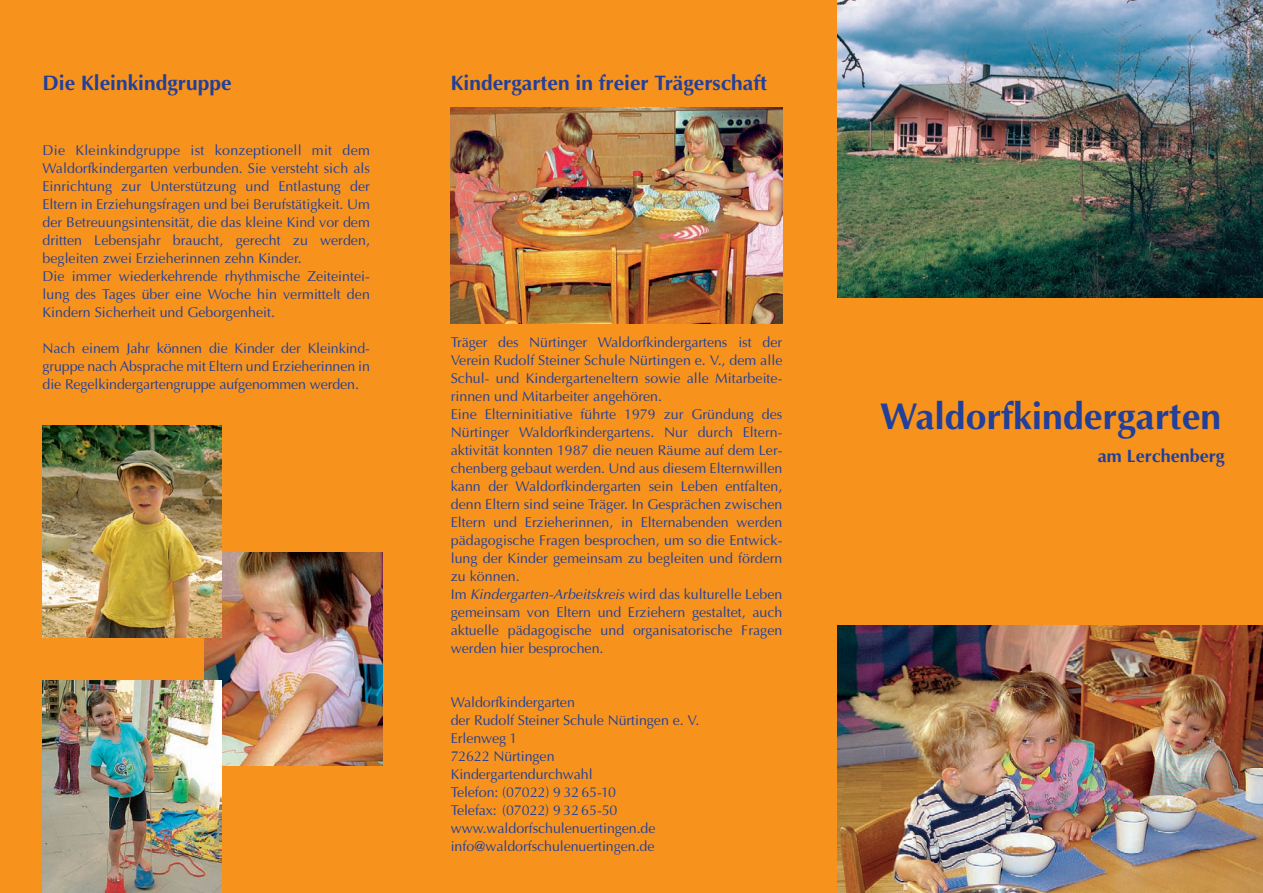
<style>
.page{position:relative;width:1263px;height:893px;background:#f7931d}
.page>*{position:absolute;margin:0;border:0;box-sizing:border-box;transform-origin:0 0}
.t1{font:700 37.5px "Optima";color:#223f99}
.t2{font:700 21px "Optima";color:#223f99}
.t3{font:700 18px "Optima";color:#223f99}
.t4{font:14.25px/18px "Optima";color:#223f99}
.s1{font-style:italic}
</style>
<div class="page">
<img style="left:451px;top:107px;width:331px;height:217px">
<img style="left:838px;top:625px;width:425px;height:268px">
<img style="left:838px;top:0;width:425px;height:298px">
<img style="left:204px;top:553px;width:179px;height:212px">
<img style="left:43px;top:680px;width:178px;height:213px">
<img style="left:43px;top:425px;width:178px;height:213px">
<h2 class="t2" style="left:43px;top:71px;width:191px">Die Kleinkindgruppe</h2>
<p class="t4" style="left:43px;top:141px;width:329px">Die Kleinkindgruppe ist konzeptionell mit dem Waldorfkindergarten verbunden. Sie versteht sich als Einrichtung zur Unterstützung und Entlastung der Eltern in Erziehungsfragen und bei Berufstätigkeit. Um der Betreuungsintensität, die das kleine Kind vor dem dritten Lebensjahr braucht, gerecht zu werden, begleiten zwei Erzieherinnen zehn Kinder.<br>Die immer wiederkehrende rhythmische Zeiteintei&shy;lung des Tages über eine Woche hin vermittelt den Kindern Sicherheit und Geborgenheit.</p>
<p class="t4" style="left:43px;top:339px;width:329px;text-align:justify">Nach einem Jahr können die Kinder der Kleinkind&shy;gruppe nach Absprache mit Eltern und Erzieherinnen in die Regelkindergartengruppe aufgenommen werden.</p>
<h2 class="t2" style="left:451px;top:71px;width:318px">Kindergarten in freier Trägerschaft</h2>
<p class="t4" style="left:451px;top:333px;width:333px">Träger des Nürtinger Waldorfkindergartens ist der Verein Rudolf Steiner Schule Nürtingen e. V., dem alle Schul- und Kindergarteneltern sowie alle Mitarbeite&shy;rinnen und Mitarbeiter angehören.<br>Eine Elterninitiative führte 1979 zur Gründung des Nürtinger Waldorfkindergartens. Nur durch Eltern&shy;aktivität konnten 1987 die neuen Räume auf dem Ler&shy;chenberg gebaut werden. Und aus diesem Elternwillen kann der Waldorfkindergarten sein Leben entfalten, denn Eltern sind seine Träger. In Gesprächen zwischen Eltern und Erzieherinnen, in Elternabenden werden pädagogische Fragen besprochen, um so die Entwick&shy;lung der Kinder gemeinsam zu begleiten und fördern zu können.<br>Im <span class="s1">Kindergarten-Arbeitskreis</span> wird das kulturelle Leben gemeinsam von Eltern und Erziehern gestaltet, auch aktuelle pädagogische und organisatorische Fragen werden hier besprochen.</p>
<p class="t4" style="left:451px;top:693px;width:250px">Waldorfkindergarten<br>der Rudolf Steiner Schule Nürtingen e. V.<br>Erlenweg 1<br>72622 Nürtingen<br>Kindergartendurchwahl<br>Telefon: (07022) 9 32 65-10<br>Telefax: (07022) 9 32 65-50 www.waldorfschulenuertingen.de info@waldorfschulenuertingen.de</p>
<h1 class="t1" style="left:880px;top:394px;width:343px">Waldorfkindergarten</h1>
<p class="t3" style="left:1098px;top:445px;width:129px">am Lerchenberg</p>
</div>
